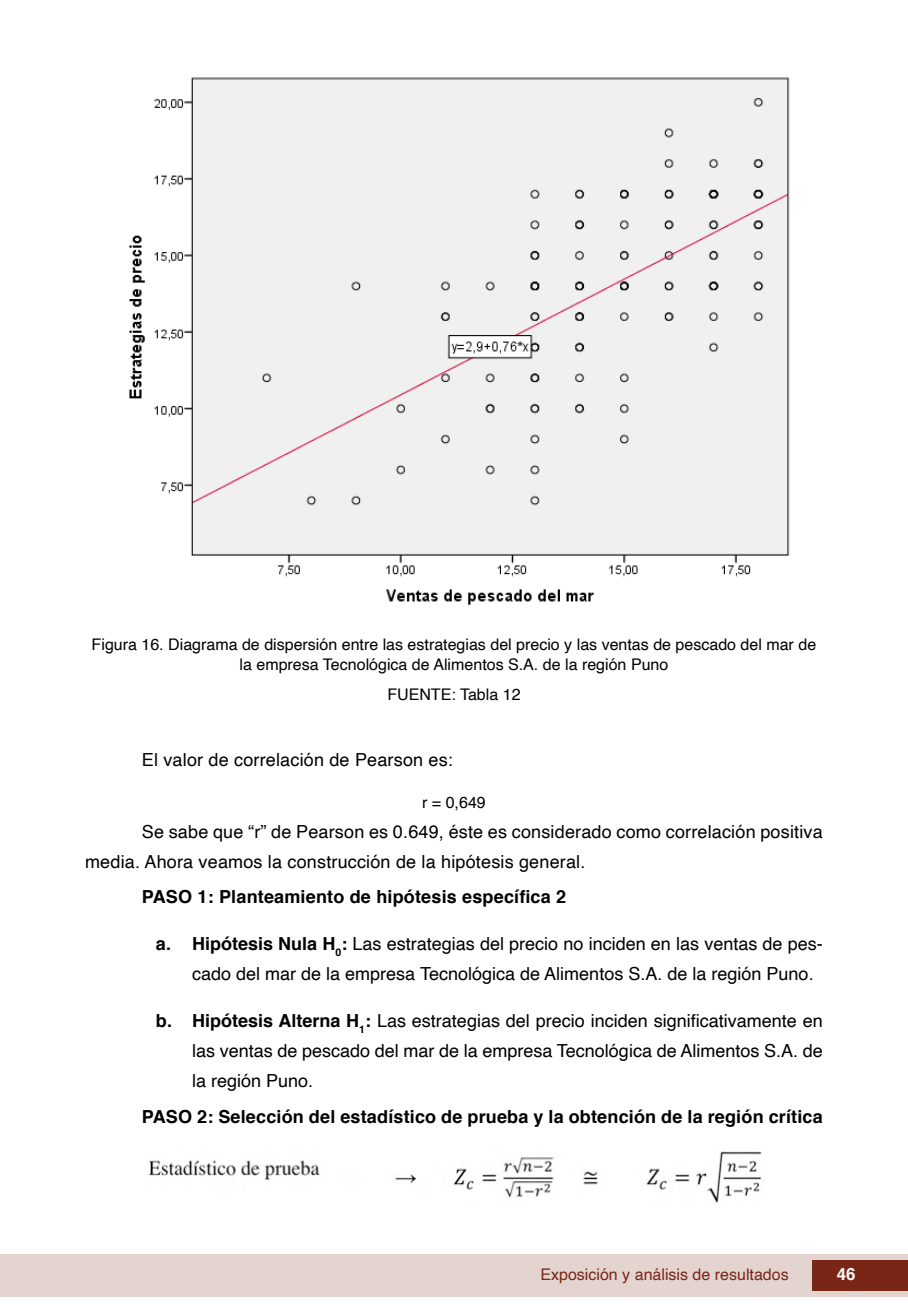
<style>
.page{position:relative;width:908px;height:1304px;background:#fff}
.page>*{position:absolute;margin:0;border:0;box-sizing:border-box;transform-origin:0 0}
.Lista_ABC{font:18px/30px "Helvetica";color:#000}
.txt{font:18px/30px "Helvetica";letter-spacing:.01em;color:#000}
.txt-2{font:700 18px "Helvetica";letter-spacing:.01em;color:#000}
.t1{font:700 16.8px "Helvetica";color:#fff}
.imagens_graf_tab{font:16px/19.2px "Helvetica";color:#000;text-align:center}
.t2{font:16px "Helvetica";color:#7a2616}
.s1{font-weight:700}
</style>
<div class="page">
<div style="left:0;top:1254px;width:906px;height:43px;background:#e4d4d0"></div>
<div style="left:812px;top:1261px;width:95px;height:30px;background:#7a2616"></div>
<img style="left:129px;top:77px;width:661px;height:528px">
<img style="left:148px;top:1151px;width:614px;height:52px">
<p class="imagens_graf_tab" style="left:92px;top:636px;width:725px">Figura 16. Diagrama de dispersión entre las estrategias del precio y las ventas de pescado del mar de la empresa Tecnológica de Alimentos S.A. de la región Puno</p>
<p class="imagens_graf_tab" style="left:387px;top:685px;width:135px">FUENTE: Tabla 12</p>
<p class="txt" style="left:142px;top:745px;width:312px">El valor de correlación de Pearson es:</p>
<p class="imagens_graf_tab" style="left:422px;top:793px;width:65px">r = 0,649</p>
<p class="txt" style="left:85px;top:817px;width:738px;text-indent:57px">Se sabe que “r” de Pearson es 0.649, éste es considerado como correlación positiva media. Ahora veamos la construcción de la hipótesis general.</p>
<p class="txt-2" style="left:142px;top:882px;width:425px">PASO 1: Planteamiento de hipótesis específica 2</p>
<p class="Lista_ABC" style="left:192px;top:929px;width:632px;text-indent:-36px"><span class="s1">a. Hipótesis Nula H</span><sub>0</sub><span class="s1">:</span> Las estrategias del precio no inciden en las ventas de pes&shy;cado del mar de la empresa Tecnológica de Alimentos S.A. de la región Puno.</p>
<p class="Lista_ABC" style="left:192px;top:1006px;width:632px;text-align:justify;text-indent:-36px"><span class="s1">b. Hipótesis Alterna H</span><sub>1</sub><span class="s1">:</span> Las estrategias del precio inciden significativamente en las ventas de pescado del mar de la empresa Tecnológica de Alimentos S.A. de la región Puno.</p>
<p class="txt-2" style="left:142px;top:1102px;width:682px">PASO 2: Selección del estadístico de prueba y la obtención de la región crítica</p>
<p class="t2" style="left:540px;top:1262px;width:250px">Exposición y análisis de resultados</p>
<p class="t1" style="left:836px;top:1261px;width:20px">46</p>
</div>
